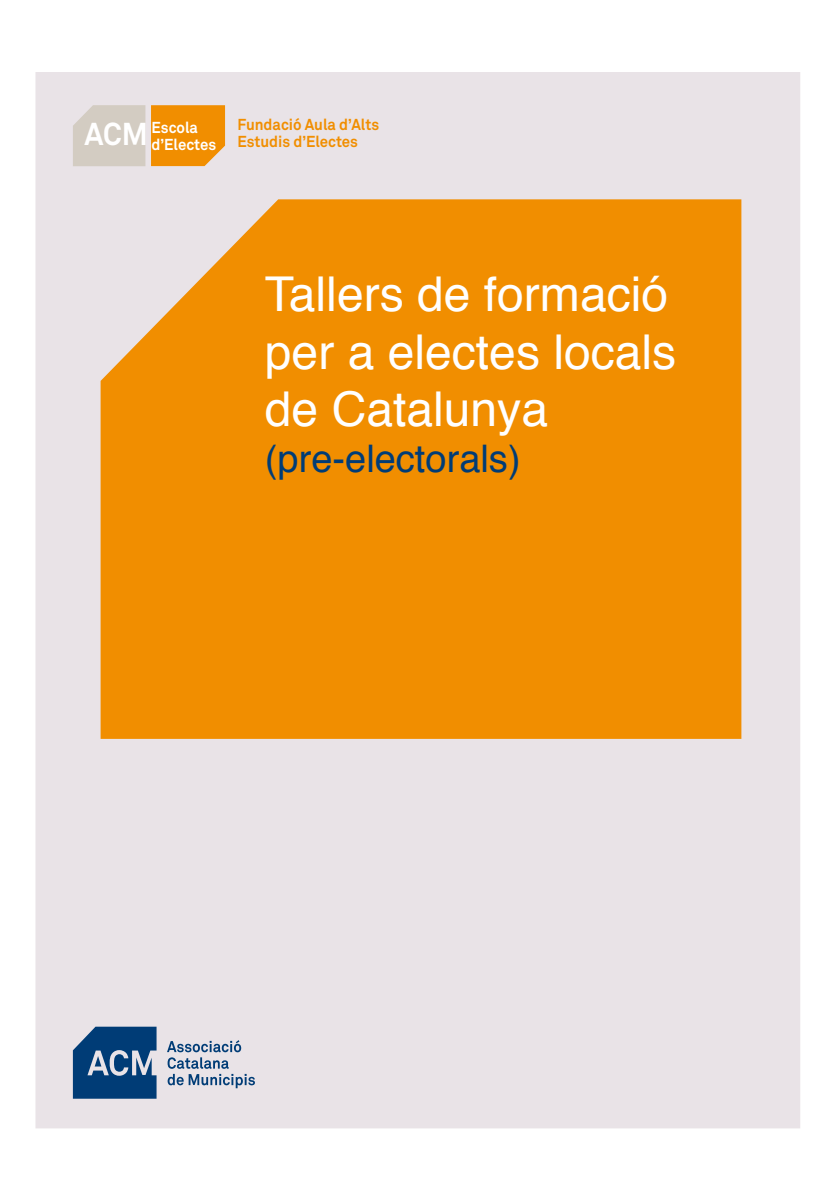
<style>
.page{position:relative;width:840px;height:1191px;background:#fff}
.page>*{position:absolute;margin:0;border:0;box-sizing:border-box;transform-origin:0 0}
.t1{font:48px/57.6px "Helvetica";color:#fff}
.t2{font:38px "Helvetica";color:#003c76}
.t3{font:700 15.8px/16.8px "Akkurat";color:#f18e00;scale:.95 1}
.t4{font:700 15.8px/16.8px "Akkurat";color:#fff;scale:.95 1}
</style>
<div class="page">
<div style="left:35px;top:72px;width:764px;height:1056px;background:#e9e3e7"></div>
<div style="left:73px;top:105px;width:72px;height:61px;background:#d3ccc2"></div>
<div style="left:151px;top:105px;width:74px;height:61px;background:#f18e00"></div>
<div style="left:100px;top:199px;width:642px;height:540px;background:#f18e00"></div>
<svg style="left:73px;top:1026px;width:83px;height:72px"></svg>
<svg style="left:167px;top:1040px;width:88px;height:48px"></svg>
<p class="t4" style="left:84px;top:120px;width:140px;text-indent:67px">Escola<br><sup>ACM</sup> d’Electes</p>
<p class="t3" style="left:237px;top:116px;width:151px">Fundació Aula d’Alts<br>Estudis d’Electes</p>
<p class="t1" style="left:265px;top:267px;width:412px">Tallers de formació per a electes locals de Catalunya</p>
<p class="t2" style="left:265px;top:429px;width:257px">(pre-electorals)</p>
</div>
